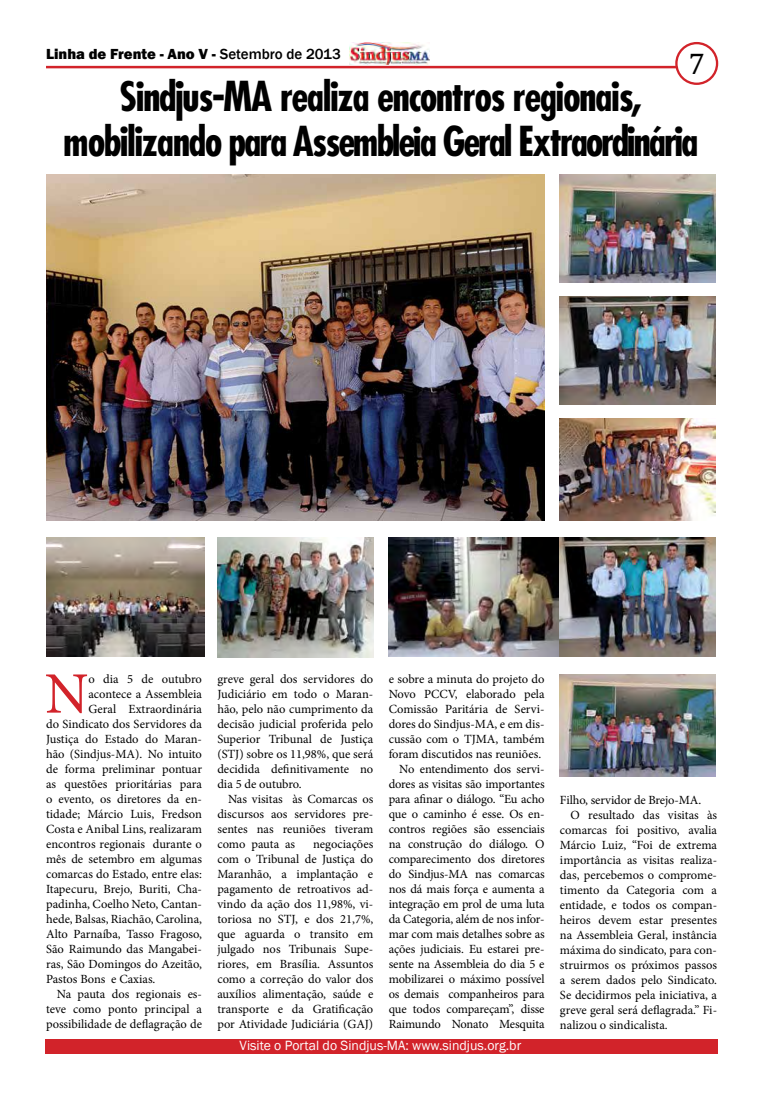
<style>
.page{position:relative;width:762px;height:1099px;background:#fff}
.page>*{position:absolute;margin:0;border:0;box-sizing:border-box;transform-origin:0 0}
.t1{font:58.62px "Minion Pro";color:#d2232a}
.t2{font:700 condensed 40px/45px "Futura";letter-spacing:-.03em;color:#000;text-align:center}
.t3{font:30px "Cambria";color:#000}
.t4{font:800 15px "Franklin Gothic";color:#000}
.t5{font:13.75px "Franklin Gothic";color:#fff}
.t6{font:12.5px/15px "Minion Pro";letter-spacing:-.005em;color:#000;text-align:justify}
.s1{font-weight:500}
</style>
<div class="page">
<hr style="left:46px;top:66px;width:632px;height:2px;background:#d2232a">
<div style="left:675px;top:42px;width:43px;height:43px;border:2px solid #d2232a;border-radius:50%"></div>
<img style="left:350px;top:42px;width:79px;height:22px">
<div style="left:45px;top:1039px;width:672px;height:14px;background:#d2232a"></div>
<img style="left:389px;top:538px;width:171px;height:118px">
<img style="left:46px;top:174px;width:498px;height:347px">
<img style="left:560px;top:538px;width:156px;height:118px">
<img style="left:217px;top:538px;width:156px;height:119px">
<img style="left:46px;top:537px;width:158px;height:119px">
<img style="left:560px;top:174px;width:156px;height:108px">
<img style="left:560px;top:297px;width:156px;height:107px">
<img style="left:560px;top:419px;width:156px;height:102px">
<img style="left:560px;top:675px;width:156px;height:101px">
<p class="t4" style="left:46px;top:44px;width:296px">Linha de Frente - Ano V - <span class="s1">Setembro de 2013</span></p>
<h3 class="t3" style="left:688px;top:46px;width:18px">7</h3>
<h2 class="t2" style="left:63px;top:73px;width:636px">Sindjus-MA realiza encontros regionais, mobilizando para Assembleia Geral Extraordinária</h2>
<h1 class="t1" style="left:45px;top:654px;width:45px">N</h1>
<p class="t6" style="left:88px;top:671px;width:115px">o dia 5 de outubro</p>
<p class="t6" style="left:88px;top:686px;width:115px">acontece a Assembleia</p>
<p class="t6" style="left:88px;top:701px;width:115px">Geral Extraordinária</p>
<p class="t6" style="left:46px;top:716px;width:157px">do Sindicato dos Servidores da</p>
<p class="t6" style="left:46px;top:731px;width:157px">Justiça do Estado do Maran-</p>
<p class="t6" style="left:46px;top:746px;width:157px">hão (Sindjus-MA). No intuito</p>
<p class="t6" style="left:46px;top:761px;width:157px">de forma preliminar pontuar</p>
<p class="t6" style="left:46px;top:776px;width:157px">as questões prioritárias para</p>
<p class="t6" style="left:46px;top:791px;width:157px">o evento, os diretores da en-</p>
<p class="t6" style="left:46px;top:806px;width:157px">tidade; Márcio Luis, Fredson</p>
<p class="t6" style="left:46px;top:821px;width:157px">Costa e Anibal Lins, realizaram</p>
<p class="t6" style="left:46px;top:836px;width:157px">encontros regionais durante o</p>
<p class="t6" style="left:46px;top:851px;width:157px">mês de setembro em algumas</p>
<p class="t6" style="left:46px;top:866px;width:157px">comarcas do Estado, entre elas:</p>
<p class="t6" style="left:46px;top:881px;width:157px">Itapecuru, Brejo, Buriti, Cha-</p>
<p class="t6" style="left:46px;top:896px;width:157px">padinha, Coelho Neto, Cantan-</p>
<p class="t6" style="left:46px;top:911px;width:157px">hede, Balsas, Riachão, Carolina,</p>
<p class="t6" style="left:46px;top:926px;width:157px">Alto Parnaíba, Tasso Fragoso,</p>
<p class="t6" style="left:46px;top:941px;width:157px">São Raimundo das Mangabei-</p>
<p class="t6" style="left:46px;top:956px;width:157px">ras, São Domingos do Azeitão,</p>
<p class="t6" style="left:46px;top:971px;width:111px">Pastos Bons e Caxias.</p>
<p class="t6" style="left:57px;top:986px;width:147px">Na pauta dos regionais es-</p>
<p class="t6" style="left:46px;top:1001px;width:157px">teve como ponto principal a</p>
<p class="t6" style="left:46px;top:1016px;width:157px">possibilidade de deflagração de</p>
<p class="t6" style="left:217px;top:671px;width:157px">greve geral dos servidores do Judiciário em todo o Maran&shy;hão, pelo não cumprimento da decisão judicial proferida pelo Superior Tribunal de Justiça (STJ) sobre os 11,98%, que será decidida definitivamente no dia 5 de outubro.</p>
<p class="t6" style="left:217px;top:791px;width:157px;text-indent:11px">Nas visitas às Comarcas os discursos aos servidores pre&shy;sentes nas reuniões tiveram como pauta as</p>
<p class="t6" style="left:217px;top:836px;width:157px;text-indent:96px">negociações com o Tribunal de Justiça do Maranhão, a implantação e pagamento de retroativos ad&shy;vindo da ação dos 11,98%, vi&shy;toriosa no STJ, e dos 21,7%, que aguarda o transito em julgado nos Tribunais Supe&shy;riores, em Brasília. Assuntos como a correção do valor dos auxílios alimentação, saúde e transporte e da Gratificação por Atividade Judiciária (GAJ)</p>
<p class="t6" style="left:389px;top:671px;width:157px;text-align:right">e sobre a minuta do projeto do<br>Novo PCCV, elaborado pela<br>Comissão Paritária de Servi&shy;dores do Sindjus-MA, e em dis&shy;cussão com o TJMA, também foram discutidos nas reuniões.<br>No entendimento dos servi&shy;dores as visitas são importantes para afinar o diálogo. “Eu acho que o caminho é esse. Os en&shy;contros regiões são essenciais na construção do diálogo. O comparecimento dos diretores do Sindjus-MA nas comarcas nos dá mais força e aumenta a integração em prol de uma luta da Categoria, além de nos infor&shy;mar com mais detalhes sobre as ações judiciais. Eu estarei pre&shy;sente na Assembleia do dia 5 e mobilizarei o máximo possível os demais companheiros para que todos compareçam”, disse<br>Raimundo Nonato Mesquita</p>
<p class="t5" style="left:240px;top:1037px;width:283px">Visite o Portal do Sindjus-MA: www.sindjus.org.br</p>
<p class="t6" style="left:560px;top:792px;width:143px">Filho, servidor de Brejo-MA.</p>
<p class="t6" style="left:570px;top:807px;width:148px">O resultado das visitas às</p>
<p class="t6" style="left:560px;top:822px;width:159px">comarcas foi positivo, avalia</p>
<p class="t6" style="left:560px;top:837px;width:159px">Márcio Luiz, “Foi de extrema</p>
<p class="t6" style="left:560px;top:852px;width:159px">importância as visitas realiza-</p>
<p class="t6" style="left:560px;top:867px;width:159px">das, percebemos o comprome-</p>
<p class="t6" style="left:560px;top:882px;width:159px">timento da Categoria com a</p>
<p class="t6" style="left:560px;top:897px;width:159px">entidade, e todos os compan-</p>
<p class="t6" style="left:560px;top:912px;width:159px">heiros devem estar presentes</p>
<p class="t6" style="left:560px;top:927px;width:159px">na Assembleia Geral, instância</p>
<p class="t6" style="left:560px;top:942px;width:159px">máxima do sindicato, para con-</p>
<p class="t6" style="left:560px;top:957px;width:159px">struirmos os próximos passos</p>
<p class="t6" style="left:560px;top:972px;width:159px">a serem dados pelo Sindicato.</p>
<p class="t6" style="left:560px;top:987px;width:159px">Se decidirmos pela iniciativa, a</p>
<p class="t6" style="left:560px;top:1002px;width:159px">greve geral será deflagrada.” Fi-</p>
<p class="t6" style="left:560px;top:1017px;width:109px">nalizou o sindicalista.</p>
</div>
